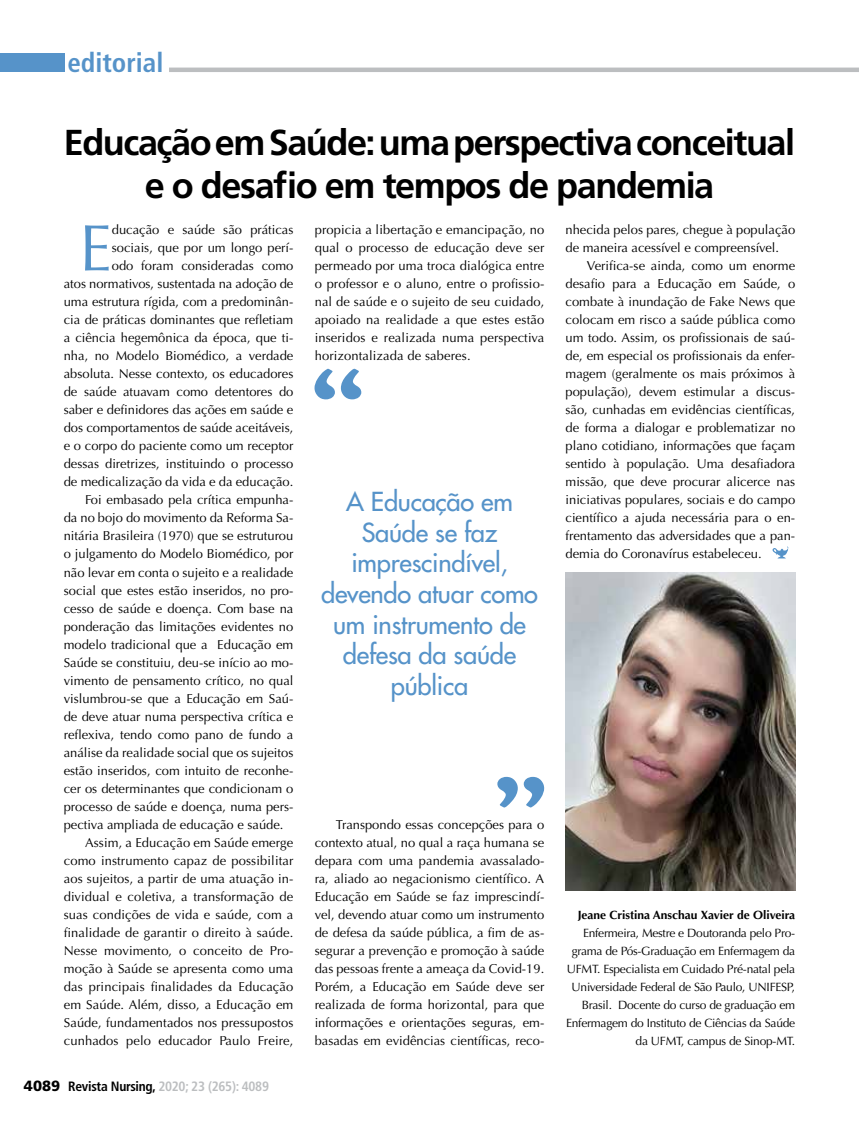
<style>
.page{position:relative;width:859px;height:1132px;background:#fff}
.page>*{position:absolute;margin:0;border:0;box-sizing:border-box;transform-origin:0 0}
.t1{font:65.55px "Optima LT Std";color:#5693c9}
.t2{font:700 36px/43.2px "Frutiger LT Std";letter-spacing:-.04em;color:#000;text-align:center}
.t3{font:700 condensed 27px "Frutiger LT Std";color:#5693c9}
.t4{font:500 25.5px/30.6px "Futura Std";letter-spacing:-.01em;color:#5693c9;text-align:center}
.t5{font:700 condensed 13.5px "Frutiger LT Std";letter-spacing:-.02em;color:#bcbec0}
.t6{font:12.9px/18px "Optima LT Std";color:#000;text-align:justify}
.t7{font:12px/18px "Optima LT Std";letter-spacing:-.02em;color:#000;text-align:right}
.t8{font:700 12px "Optima LT Std";color:#000}
.s1{font-weight:900;font-stretch:normal;font-size:14.85px;color:#000}
.s2{color:#000}
</style>
<div class="page">
<div style="left:0;top:54px;width:65px;height:18px;background:#5693c9"></div>
<hr style="left:169px;top:68px;width:690px;height:4px;background:#bcbec0">
<svg style="left:772px;top:546px;width:16px;height:12px"></svg>
<img style="left:566px;top:572px;width:229px;height:318px">
<svg style="left:497px;top:776px;width:47px;height:31px"></svg>
<svg style="left:314px;top:368px;width:47px;height:31px"></svg>
<h3 class="t3" style="left:67px;top:47px;width:98px">editorial</h3>
<h2 class="t2" style="left:64px;top:121px;width:733px">Educação em Saúde: uma perspectiva conceitual e o desafio em tempos de pandemia</h2>
<h1 class="t1" style="left:79px;top:210px;width:34px">E</h1>
<p class="t6" style="left:112px;top:221px;width:183px">ducação e saúde são práticas</p>
<p class="t6" style="left:112px;top:239px;width:183px">sociais, que por um longo perí-</p>
<p class="t6" style="left:112px;top:257px;width:183px">odo foram consideradas como</p>
<p class="t6" style="left:64px;top:275px;width:231px">atos normativos, sustentada na adoção de</p>
<p class="t6" style="left:64px;top:293px;width:231px">uma estrutura rígida, com a predominân-</p>
<p class="t6" style="left:64px;top:311px;width:231px">cia de práticas dominantes que refletiam</p>
<p class="t6" style="left:64px;top:329px;width:231px">a ciência hegemônica da época, que ti-</p>
<p class="t6" style="left:64px;top:347px;width:231px">nha, no Modelo Biomédico, a verdade</p>
<p class="t6" style="left:64px;top:365px;width:231px">absoluta. Nesse contexto, os educadores</p>
<p class="t6" style="left:64px;top:383px;width:231px">de saúde atuavam como detentores do</p>
<p class="t6" style="left:64px;top:401px;width:231px">saber e definidores das ações em saúde e</p>
<p class="t6" style="left:64px;top:419px;width:231px">dos comportamentos de saúde aceitáveis,</p>
<p class="t6" style="left:64px;top:437px;width:231px">e o corpo do paciente como um receptor</p>
<p class="t6" style="left:64px;top:455px;width:231px">dessas diretrizes, instituindo o processo</p>
<p class="t6" style="left:64px;top:473px;width:231px">de medicalização da vida e da educação.</p>
<p class="t6" style="left:85px;top:491px;width:210px">Foi embasado pela crítica empunha-</p>
<p class="t6" style="left:64px;top:509px;width:231px">da no bojo do movimento da Reforma Sa-</p>
<p class="t6" style="left:64px;top:527px;width:231px">nitária Brasileira (1970) que se estruturou</p>
<p class="t6" style="left:64px;top:545px;width:231px">o julgamento do Modelo Biomédico, por</p>
<p class="t6" style="left:64px;top:563px;width:231px">não levar em conta o sujeito e a realidade</p>
<p class="t6" style="left:64px;top:581px;width:231px">social que estes estão inseridos, no pro-</p>
<p class="t6" style="left:64px;top:599px;width:231px">cesso de saúde e doença. Com base na</p>
<p class="t6" style="left:64px;top:617px;width:231px">ponderação das limitações evidentes no</p>
<p class="t6" style="left:64px;top:635px;width:231px">modelo tradicional que a Educação em</p>
<p class="t6" style="left:64px;top:653px;width:231px">Saúde se constituiu, deu-se início ao mo-</p>
<p class="t6" style="left:64px;top:671px;width:231px">vimento de pensamento crítico, no qual</p>
<p class="t6" style="left:64px;top:689px;width:231px">vislumbrou-se que a Educação em Saú-</p>
<p class="t6" style="left:64px;top:707px;width:231px">de deve atuar numa perspectiva crítica e</p>
<p class="t6" style="left:64px;top:725px;width:231px">reflexiva, tendo como pano de fundo a</p>
<p class="t6" style="left:64px;top:743px;width:231px">análise da realidade social que os sujeitos</p>
<p class="t6" style="left:64px;top:761px;width:231px">estão inseridos, com intuito de reconhe-</p>
<p class="t6" style="left:64px;top:779px;width:231px">cer os determinantes que condicionam o</p>
<p class="t6" style="left:64px;top:797px;width:231px">processo de saúde e doença, numa pers-</p>
<p class="t6" style="left:64px;top:815px;width:221px">pectiva ampliada de educação e saúde.</p>
<p class="t6" style="left:85px;top:833px;width:210px">Assim, a Educação em Saúde emerge</p>
<p class="t6" style="left:64px;top:851px;width:231px">como instrumento capaz de possibilitar</p>
<p class="t6" style="left:64px;top:869px;width:231px">aos sujeitos, a partir de uma atuação in-</p>
<p class="t6" style="left:64px;top:887px;width:231px">dividual e coletiva, a transformação de</p>
<p class="t6" style="left:64px;top:905px;width:231px">suas condições de vida e saúde, com a</p>
<p class="t6" style="left:64px;top:923px;width:231px">finalidade de garantir o direito à saúde.</p>
<p class="t6" style="left:64px;top:941px;width:231px">Nesse movimento, o conceito de Pro-</p>
<p class="t6" style="left:64px;top:959px;width:231px">moção à Saúde se apresenta como uma</p>
<p class="t6" style="left:64px;top:977px;width:231px">das principais finalidades da Educação</p>
<p class="t6" style="left:64px;top:995px;width:231px">em Saúde. Além, disso, a Educação em</p>
<p class="t6" style="left:64px;top:1013px;width:231px">Saúde, fundamentados nos pressupostos</p>
<p class="t6" style="left:64px;top:1031px;width:231px">cunhados pelo educador Paulo Freire,</p>
<p class="t5" style="left:24px;top:1077px;width:247px"><span class="s1">4089</span> <span class="s2">Revista Nursing,</span> 2020; 23 (265): 4089</p>
<p class="t6" style="left:315px;top:221px;width:231px">propicia a libertação e emancipação, no qual o processo de educação deve ser permeado por uma troca dialógica entre o professor e o aluno, entre o profissio&shy;nal de saúde e o sujeito de seu cuidado, apoiado na realidade a que estes estão inseridos e realizada numa perspectiva horizontalizada de saberes.</p>
<h3 class="t4" style="left:321px;top:486px;width:218px">A Educação em<br>Saúde se faz imprescindível, devendo atuar como um instrumento de defesa da saúde pública</h3>
<p class="t6" style="left:566px;top:221px;width:231px">nhecida pelos pares, chegue à população de maneira acessível e compreensível.</p>
<p class="t6" style="left:566px;top:257px;width:231px;text-indent:21px">Verifica-se ainda, como um enorme desafio para a Educação em Saúde, o combate à inundação de Fake News que colocam em risco a saúde pública como um todo. Assim, os profissionais de saú&shy;de, em especial os profissionais da enfer&shy;magem (geralmente os mais próximos à população), devem estimular a discus&shy;são, cunhadas em evidências científicas, de forma a dialogar e problematizar no plano cotidiano, informações que façam sentido à população. Uma desafiadora missão, que deve procurar alicerce nas iniciativas populares, sociais e do campo científico a ajuda necessária para o en&shy;frentamento das adversidades que a pan&shy;demia do Coronavírus estabeleceu.</p>
<p class="t6" style="left:315px;top:815px;width:231px;text-indent:21px">Transpondo essas concepções para o contexto atual, no qual a raça humana se depara com uma pandemia avassalado&shy;ra, aliado ao negacionismo científico. A Educação em Saúde se faz imprescindí&shy;vel, devendo atuar como um instrumento de defesa da saúde pública, a fim de as&shy;segurar a prevenção e promoção à saúde das pessoas frente a ameaça da Covid-19.<br>Porém, a Educação em Saúde deve ser realizada de forma horizontal, para que informações e orientações seguras, em&shy;basadas em evidências científicas, reco-</p>
<p class="t8" style="left:578px;top:907px;width:219px">Jeane Cristina Anschau Xavier de Oliveira</p>
<p class="t7" style="left:566px;top:923px;width:231px">Enfermeira, Mestre e Doutoranda pelo Pro&shy;grama de Pós-Graduação em Enfermagem da UFMT. Especialista em Cuidado Pré-natal pela Universidade Federal de São Paulo, UNIFESP, Brasil. Docente do curso de graduação em Enfermagem do Instituto de Ciências da Saúde da UFMT, campus de Sinop-MT.</p>
</div>
